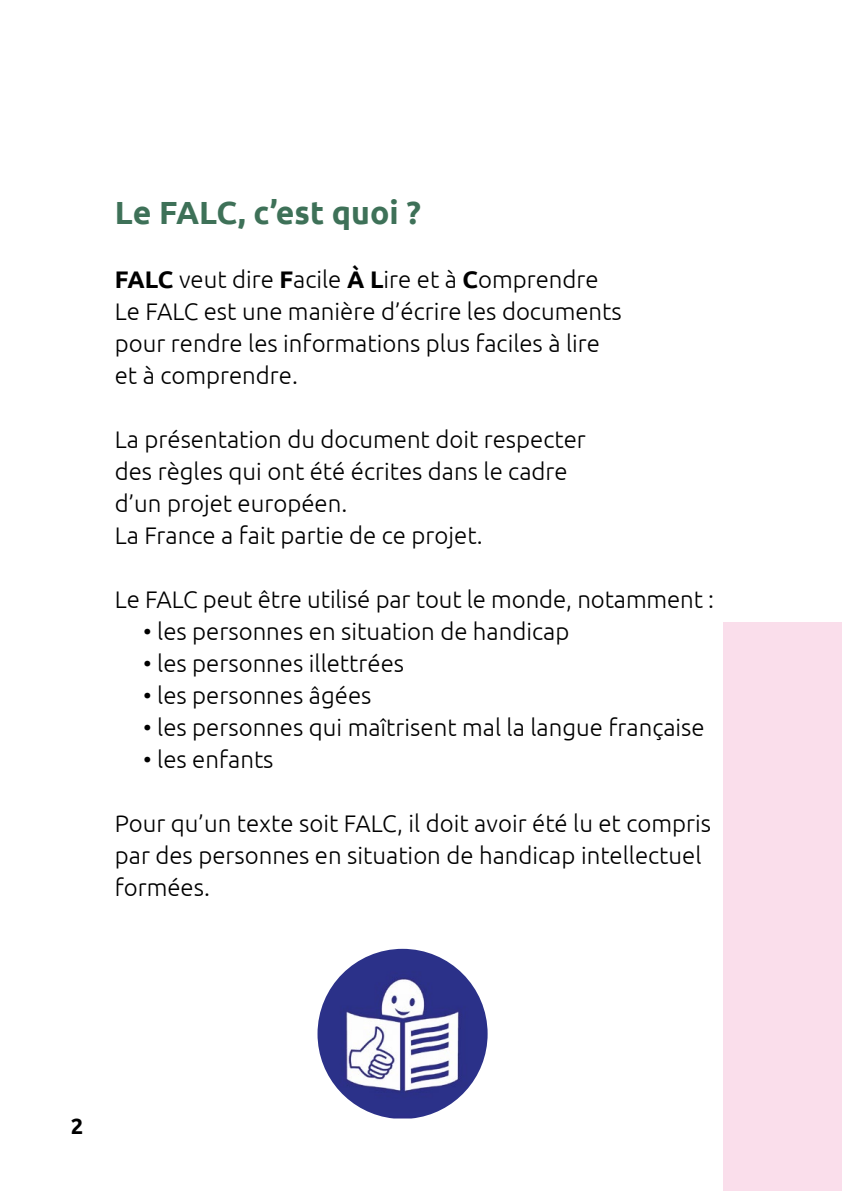
<style>
.page{position:relative;width:842px;height:1191px;background:#fff}
.page>*{position:absolute;margin:0;border:0;box-sizing:border-box;transform-origin:0 0}
.texte_courant{font:700 32px "Ubuntu";color:#3e7158}
.texte_courant-2{font:300 24px/32px "Ubuntu";color:#000}
.t1{font:700 22px "Ubuntu";color:#000}
.s1{font-weight:700}
</style>
<div class="page">
<div style="left:723px;top:622px;width:119px;height:569px;background:#fadeeb"></div>
<img style="left:317px;top:948px;width:171px;height:170px">
<p class="texte_courant" style="left:115px;top:193px;width:308px">Le FALC, c’est quoi ?</p>
<p class="texte_courant-2" style="left:115px;top:263px;width:485px"><span class="s1">FALC</span> veut dire <span class="s1">F</span>acile <span class="s1">À L</span>ire et à <span class="s1">C</span>omprendre</p>
<p class="texte_courant-2" style="left:115px;top:295px;width:508px">Le FALC est une manière d’écrire les documents</p>
<p class="texte_courant-2" style="left:115px;top:327px;width:487px">pour rendre les informations plus faciles à lire</p>
<p class="texte_courant-2" style="left:115px;top:359px;width:185px">et à comprendre.</p>
<p class="texte_courant-2" style="left:115px;top:423px;width:472px">La présentation du document doit respecter</p>
<p class="texte_courant-2" style="left:115px;top:455px;width:454px">des règles qui ont été écrites dans le cadre d’un projet européen.</p>
<p class="texte_courant-2" style="left:115px;top:519px;width:369px">La France a fait partie de ce projet.</p>
<p class="texte_courant-2" style="left:115px;top:583px;width:601px">Le FALC peut être utilisé par tout le monde, notamment :</p>
<p class="texte_courant-2" style="left:143px;top:615px;width:428px">• les personnes en situation de handicap</p>
<p class="texte_courant-2" style="left:143px;top:647px;width:262px">• les personnes illettrées</p>
<p class="texte_courant-2" style="left:143px;top:679px;width:230px">• les personnes âgées</p>
<p class="texte_courant-2" style="left:143px;top:711px;width:563px">• les personnes qui maîtrisent mal la langue française</p>
<p class="texte_courant-2" style="left:143px;top:743px;width:132px">• les enfants</p>
<p class="texte_courant-2" style="left:115px;top:807px;width:598px">Pour qu’un texte soit FALC, il doit avoir été lu et compris par des personnes en situation de handicap intellectuel</p>
<p class="texte_courant-2" style="left:115px;top:871px;width:97px">formées.</p>
<p class="t1" style="left:71px;top:1113px;width:14px">2</p>
</div>
